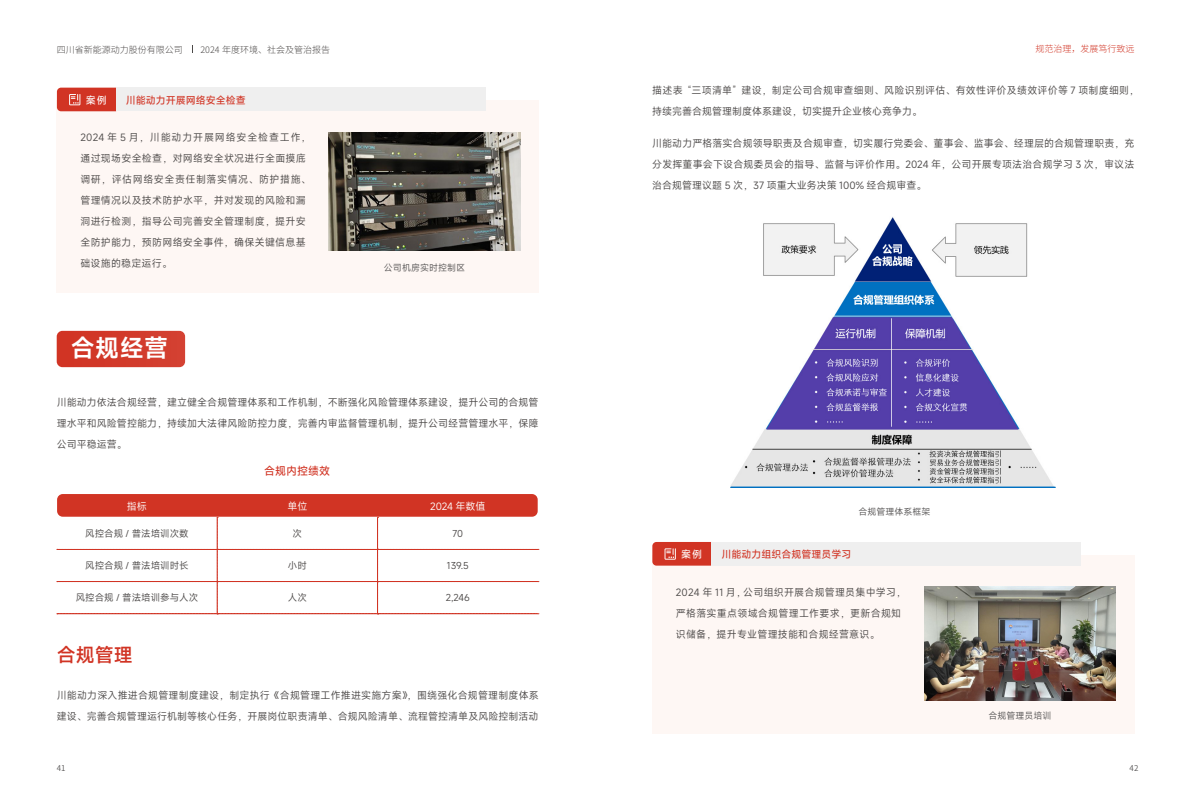
<style>
.page{position:relative;width:1191px;height:808px;background:#fff}
.page>*{position:absolute;margin:0;border:0;box-sizing:border-box;transform-origin:0 0}
.t1{font:600 24px "Mi Sans";color:#fff}
.t2{font:600 19px "Mi Sans";color:#d13424}
.t3{font:500 11px "Mi Sans";color:#d13424}
.t4{font:10px/21px "Mi Sans";letter-spacing:.02em;color:#4c4948}
.t5{font:500 10px "Mi Sans";color:#d13424}
.t6{font:10px "Mi Sans";color:#fff}
.t7{font:500 10px "Mi Sans";color:#fff}
.t8{font:9.5px "Mi Sans";color:#4c4948}
.t9{font:300 9px "Source Han Sans CN";color:#4c4948}
.t10{font:9px "Mi Sans";color:#595757}
.t11{font:300 9px "Source Han Sans CN";color:#d13424}
.t12{font:8px "Source Han Sans CN";color:#595757}
</style>
<div class="page">
<div style="left:57px;top:100px;width:482px;height:193px;background:#fef7f4"></div>
<div style="left:116px;top:88px;width:369px;height:23px;background:#efefef"></div>
<svg style="left:57px;top:88px;width:59px;height:23px"></svg>
<img style="left:328px;top:133px;width:192px;height:117px">
<div style="left:652px;top:555px;width:482px;height:178px;background:#fef7f4"></div>
<div style="left:711px;top:542px;width:369px;height:24px;background:#efefef"></div>
<svg style="left:652px;top:542px;width:59px;height:24px"></svg>
<img style="left:924px;top:587px;width:191px;height:114px">
<div style="left:57px;top:331px;width:128px;height:36px;background:#d13424;border-radius:6px"></div>
<div style="left:57px;top:494px;width:480px;height:23px;background:#d13424;border-radius:6px"></div>
<svg style="left:57px;top:517px;width:482px;height:98px"></svg>
<img style="left:730px;top:217px;width:326px;height:271px">
<p class="t9" style="left:57px;top:44px;width:127px">四川省新能源动力股份有限公司</p>
<p class="t9" style="left:200px;top:44px;width:131px">2024 年度环境、社会及管治报告</p>
<p class="t11" style="left:1035px;top:44px;width:100px">规范治理，发展笃行致远</p>
<p class="t7" style="left:86px;top:93px;width:22px">案例</p>
<p class="t5" style="left:126px;top:93px;width:121px">川能动力开展网络安全检查</p>
<p class="t4" style="left:80px;top:127px;width:232px">2024 年 5 月，川能动力开展网络安全检查工作，通过现场安全检查，对网络安全状况进行全面摸底调研，评估网络安全责任制落实情况、防护措施、管理情况以及技术防护水平，并对发现的风险和漏洞进行检测，指导公司完善安全管理制度，提升安全防护能力，预防网络安全事件，确保关键信息基础设施的稳定运行。</p>
<h1 class="t1" style="left:71px;top:329px;width:99px">合规经营</h1>
<p class="t10" style="left:384px;top:262px;width:82px">公司机房实时控制区</p>
<p class="t4" style="left:57px;top:392px;width:483px;text-align:justify">川能动力依法合规经营，建立健全合规管理体系和工作机制，不断强化风险管理体系建设，提升公司的合规管理水平和风险管控能力，持续加大法律风险防控力度，完善内审监督管理机制，提升公司经营管理水平，保障公司平稳运营。</p>
<p class="t3" style="left:264px;top:463px;width:67px">合规内控绩效</p>
<p class="t6" style="left:127px;top:499px;width:22px">指标</p>
<p class="t6" style="left:287px;top:499px;width:21px">单位</p>
<p class="t6" style="left:430px;top:499px;width:57px">2024 年数值</p>
<p class="t8" style="left:85px;top:527px;width:105px">风控合规 / 普法培训次数</p>
<p class="t8" style="left:293px;top:527px;width:11px">次</p>
<p class="t8" style="left:452px;top:527px;width:12px">70</p>
<p class="t8" style="left:85px;top:559px;width:105px">风控合规 / 普法培训时长</p>
<p class="t8" style="left:288px;top:559px;width:20px">小时</p>
<p class="t8" style="left:447px;top:559px;width:23px">139.5</p>
<p class="t8" style="left:76px;top:591px;width:124px">风控合规 / 普法培训参与人次</p>
<p class="t8" style="left:288px;top:591px;width:20px">人次</p>
<p class="t8" style="left:446px;top:591px;width:26px">2,246</p>
<h2 class="t2" style="left:57px;top:641px;width:77px">合规管理</h2>
<p class="t4" style="left:57px;top:684px;width:484px">川能动力深入推进合规管理制度建设，制定执行《合规管理工作推进实施方案》，围绕强化合规管理制度体系建设、完善合规管理运行机制等核心任务，开展岗位职责清单、合规风险清单、流程管控清单及风险控制活动</p>
<p class="t4" style="left:652px;top:79px;width:488px">描述表 “三项清单” 建设，制定公司合规审查细则、风险识别评估、有效性评价及绩效评价等 7 项制度细则，持续完善合规管理制度体系建设，切实提升企业核心竞争力。</p>
<p class="t4" style="left:652px;top:133px;width:484px;text-align:justify">川能动力严格落实合规领导职责及合规审查，切实履行党委会、董事会、监事会、经理层的合规管理职责，充分发挥董事会下设合规委员会的指导、监督与评价作用。2024 年，公司开展专项法治合规学习 3 次，审议法治合规管理议题 5 次，37 项重大业务决策 100% 经合规审查。</p>
<p class="t10" style="left:858px;top:505px;width:73px">合规管理体系框架</p>
<p class="t7" style="left:681px;top:547px;width:22px">案例</p>
<p class="t5" style="left:721px;top:547px;width:131px">川能动力组织合规管理员学习</p>
<p class="t4" style="left:676px;top:581px;width:232px">2024 年 11 月，公司组织开展合规管理员集中学习，严格落实重点领域合规管理工作要求，更新合规知识储备，提升专业管理技能和合规经营意识。</p>
<p class="t10" style="left:988px;top:709px;width:64px">合规管理员培训</p>
<p class="t12" style="left:57px;top:764px;width:10px">41</p>
<p class="t12" style="left:1129px;top:764px;width:10px">42</p>
</div>
